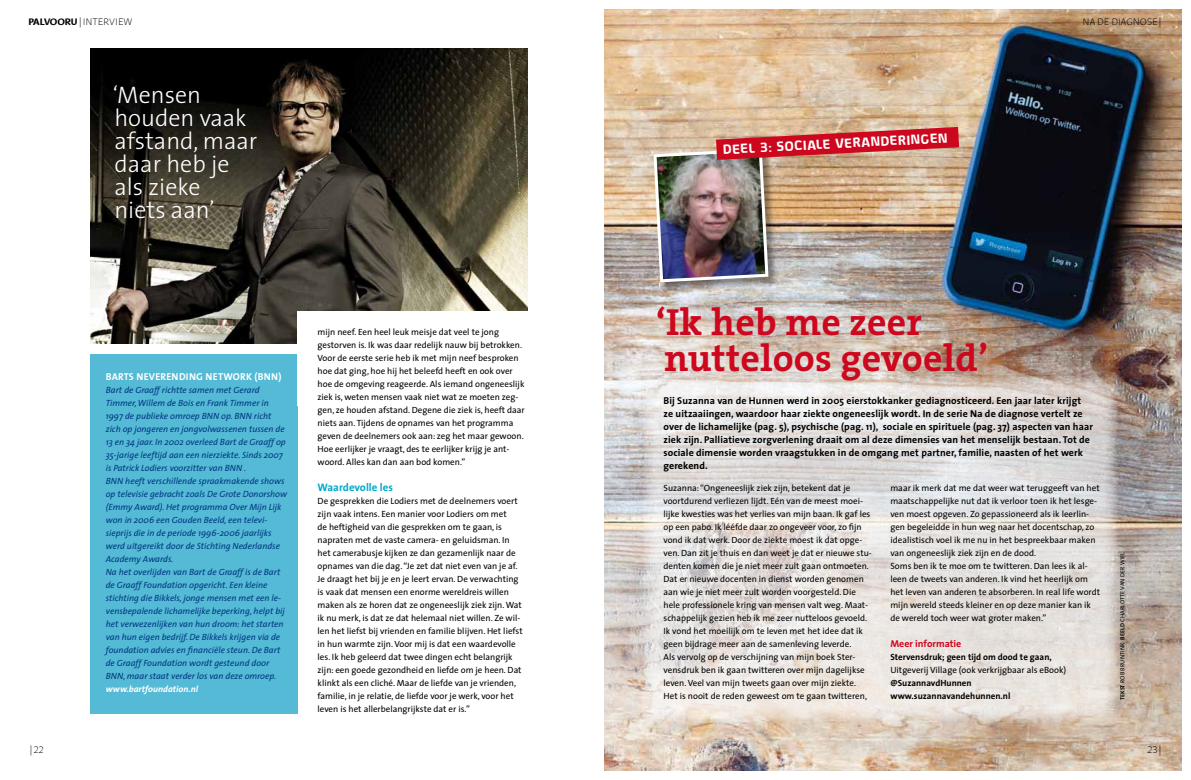
<style>
.page{position:relative;width:1191px;height:780px;background:#fff}
.page>*{position:absolute;margin:0;border:0;box-sizing:border-box;transform-origin:0 0}
.t1{font:700 38px/36px "The Serif";letter-spacing:.005em;color:#cd071e}
.t2{font:300 24px/23px "The Sans";color:#fff}
.t3{font:700 12px "Hybrea Rg";color:#fff}
.t4{font:700 11px "The Sans";color:#00a9cb}
.t5{font:700 10px/13px "The Sans";letter-spacing:.01em;color:#000}
.t6{font:300 10px "Arum Sans";color:#000}
.t7{font:700 10px "The Sans";letter-spacing:.04em;color:#fff}
.t8{font:700 10px "The Sans";color:#cd071e}
.t9{font:800 10px "Arum Sans";color:#000}
.t10{font:9px/13px "The Sans";color:#000}
.t11{font:italic 9px/13px "The Sans";color:#003882}
.t12{font:700 9px/13px "The Sans";color:#000}
.t13{font:italic 700 9px "The Sans";color:#fff}
.t14{font:6px "The Sans";letter-spacing:.01em;color:#000}
.s1{font-weight:800}
.s2{font-weight:700}
</style>
<div class="page">
<img style="left:604px;top:9px;width:577px;height:761px">
<div style="left:653px;top:149px;width:126px;height:144px;background:#000;opacity:.4"></div>
<img style="left:652px;top:127px;width:307px;height:157px">
<svg style="left:643px;top:376px;width:475px;height:344px;background:#e4dfdc"></svg>
<img style="left:91px;top:49px;width:436px;height:295px">
<div style="left:91px;top:354px;width:207px;height:359px;background:#54bad5"></div>
<div style="left:298px;top:311px;width:234px;height:95px;background:#fff"></div>
<p class="t9" style="left:28px;top:15px;width:13px">PALVOOR</p>
<p class="t6" style="left:71px;top:16px;width:63px"><span class="s1">U</span>|INTERVIEW</p>
<h2 class="t2" style="left:113px;top:82px;width:146px">‘Mensen houden vaak afstand, maar daar heb je als zieke<br>niets aan’</h2>
<p class="t6" style="left:28px;top:744px;width:17px">|22</p>
<p class="t7" style="left:106px;top:368px;width:177px">Barts Neveren ding Network (BNN)</p>
<p class="t11" style="left:106px;top:383px;width:183px">Bart de Graaff richtte samen met Gerard Timmer, Willem de Bois en Frank Timmer in 1997 de publieke omroep BNN op. BNN richt zich op jongeren en jongvolwassenen tussen de 13 en 34 jaar. In 2002 overleed Bart de Graaff op 35-jarige leeftijd aan een nierziekte. Sinds 2007 is Patrick Lodiers voorzitter van BNN .<br>BNN heeft verschillende spraakmakende shows op televisie gebracht zoals De Grote Donorshow (Emmy Award). Het programma Over Mijn Lijk won in 2006 een Gouden Beeld, een televi&shy;sieprijs die in de periode 1996-2006 jaarlijks werd uitgereikt door de Stichting Nederlandse Academy Awards.<br>Na het overlijden van Bart de Graaff is de Bart de Graaff Foundation opgericht. Een kleine stichting die Bikkels, jonge mensen met een le&shy;vensbepalende lichamelijke beperking, helpt bij het verwezenlijken van hun droom: het starten van hun eigen bedrijf. De Bikkels krijgen via de foundation advies en financiële steun. De Bart de Graaff Foundation wordt gesteund door BNN, maar staat verder los van deze omroep.</p>
<p class="t13" style="left:106px;top:681px;width:94px">www.bartfoundation.nl</p>
<p class="t10" style="left:317px;top:325px;width:209px">mijn neef. Een heel leuk meisje dat veel te jong gestorven is. Ik was daar redelijk nauw bij betrokken.<br>Voor de eerste serie heb ik met mijn neef besproken hoe dat ging, hoe hij het beleefd heeft en ook over hoe de omgeving reageerde. Als iemand ongeneeslijk ziek is, weten mensen vaak niet wat ze moeten zeg&shy;gen, ze houden afstand. Degene die ziek is, heeft daar niets aan. Tijdens de opnames van het programma geven de deelnemers ook aan: zeg het maar gewoon.<br>Hoe eerlijker je vraagt, des te eerlijker krijg je ant&shy;woord. Alles kan dan aan bod komen.”</p>
<p class="t4" style="left:317px;top:478px;width:77px">Waardevolle les</p>
<p class="t10" style="left:317px;top:494px;width:207px">De gesprekken die Lodiers met de deelnemers voert zijn vaak intens. Een manier voor Lodiers om met<br>de heftigheid van die gesprekken om te gaan, is napraten met de vaste camera- en geluidsman. In het camerabusje kijken ze dan gezamenlijk naar de opnames van die dag. “Je zet dat niet even van je af.<br>Je draagt het bij je en je leert ervan. De verwachting is vaak dat mensen een enorme wereldreis willen maken als ze horen dat ze ongeneeslijk ziek zijn. Wat ik nu merk, is dat ze dat helemaal niet willen. Ze wil&shy;len het liefst bij vrienden en familie blijven. Het liefst in hun warmte zijn. Voor mij is dat een waardevolle les. Ik heb geleerd dat twee dingen echt belangrijk zijn: een goede gezondheid en liefde om je heen. Dat klinkt als een cliché. Maar de liefde van je vrienden, familie, in je relatie, de liefde voor je werk, voor het leven is het allerbelangrijkste dat er is.”</p>
<h3 class="t3" style="left:723px;top:142px;width:226px;rotate:-3deg">DEEL 3: SOCIALE verande ringen</h3>
<h1 class="t1" style="left:656px;top:303px;width:334px">‘Ik heb me zeer nutteloos gevoeld’</h1>
<p class="t6" style="left:1082px;top:16px;width:82px">NA DE DIAGNOSE|</p>
<p class="t5" style="left:663px;top:393px;width:431px">Bij Suzanna van de Hunnen werd in 2005 eierstokkanker gediagnosticeerd. Een jaar later krijgt ze uitzaaiingen, waardoor haar ziekte ongeneeslijk wordt. In de serie Na de diagnose vertelt ze over de lichamelijke (pag. 5), psychische (pag. 11), sociale en spirituele (pag. 37) aspecten van haar ziek zijn. Palliatieve zorgverlening draait om al deze dimensies van het menselijk bestaan. Tot de sociale dimensie worden vraagstukken in de omgang met partner, familie, naasten of het werk gerekend.</p>
<p class="t10" style="left:663px;top:481px;width:210px">Suzanna: “Ongeneeslijk ziek zijn, betekent dat je voortdurend verliezen lijdt. Eén van de meest moei&shy;lijke kwesties was het verlies van mijn baan. Ik gaf les op een pabo. Ik lééfde daar zo ongeveer voor, zo fijn vond ik dat werk. Door de ziekte moest ik dat opge&shy;ven. Dan zit je thuis en dan weet je dat er nieuwe stu&shy;denten komen die je niet meer zult gaan ontmoeten.<br>Dat er nieuwe docenten in dienst worden genomen aan wie je niet meer zult worden voorgesteld. Die hele professionele kring van mensen valt weg. Maat&shy;schappelijk gezien heb ik me zeer nutteloos gevoeld.<br>Ik vond het moeilijk om te leven met het idee dat ik geen bijdrage meer aan de samenleving leverde.<br>Als vervolg op de verschijning van mijn boek Ster&shy;vensdruk ben ik gaan twitteren over mijn dagelijkse leven. Veel van mijn tweets gaan over mijn ziekte.<br>Het is nooit de reden geweest om te gaan twitteren,</p>
<p class="t10" style="left:890px;top:481px;width:211px">maar ik merk dat me dat weer wat teruggeeft van het maatschappelijke nut dat ik verloor toen ik het lesge&shy;ven moest opgeven. Zo gepassioneerd als ik leerlin&shy;gen begeleidde in hun weg naar het docentschap, zo idealistisch voel ik me nu in het bespreekbaar maken van ongeneeslijk ziek zijn en de dood.<br>Soms ben ik te moe om te twitteren. Dan lees ik al&shy;leen de tweets van anderen. Ik vind het heerlijk om het leven van anderen te absorberen. In real life wordt mijn wereld steeds kleiner en op deze manier kan ik de wereld toch weer wat groter maken.”</p>
<p class="t8" style="left:890px;top:635px;width:73px">Meer informatie</p>
<p class="t12" style="left:890px;top:650px;width:163px">Stervensdruk; geen tijd om dood te gaan,</p>
<p class="t10" style="left:890px;top:663px;width:177px">Uitgeverij Village (ook verkrijgbaar als eBook)</p>
<p class="t12" style="left:890px;top:676px;width:121px">@SuzannavdHunnen www.suzannavandehunnen.nl</p>
<p class="t14" style="left:1117px;top:700px;width:149px;rotate:-90deg"><span class="s2">tekst</span> ROB BRUNTINK <span class="s2">beeld</span> charlotte van der wiel</p>
<p class="t6" style="left:1147px;top:744px;width:17px">23|</p>
</div>
